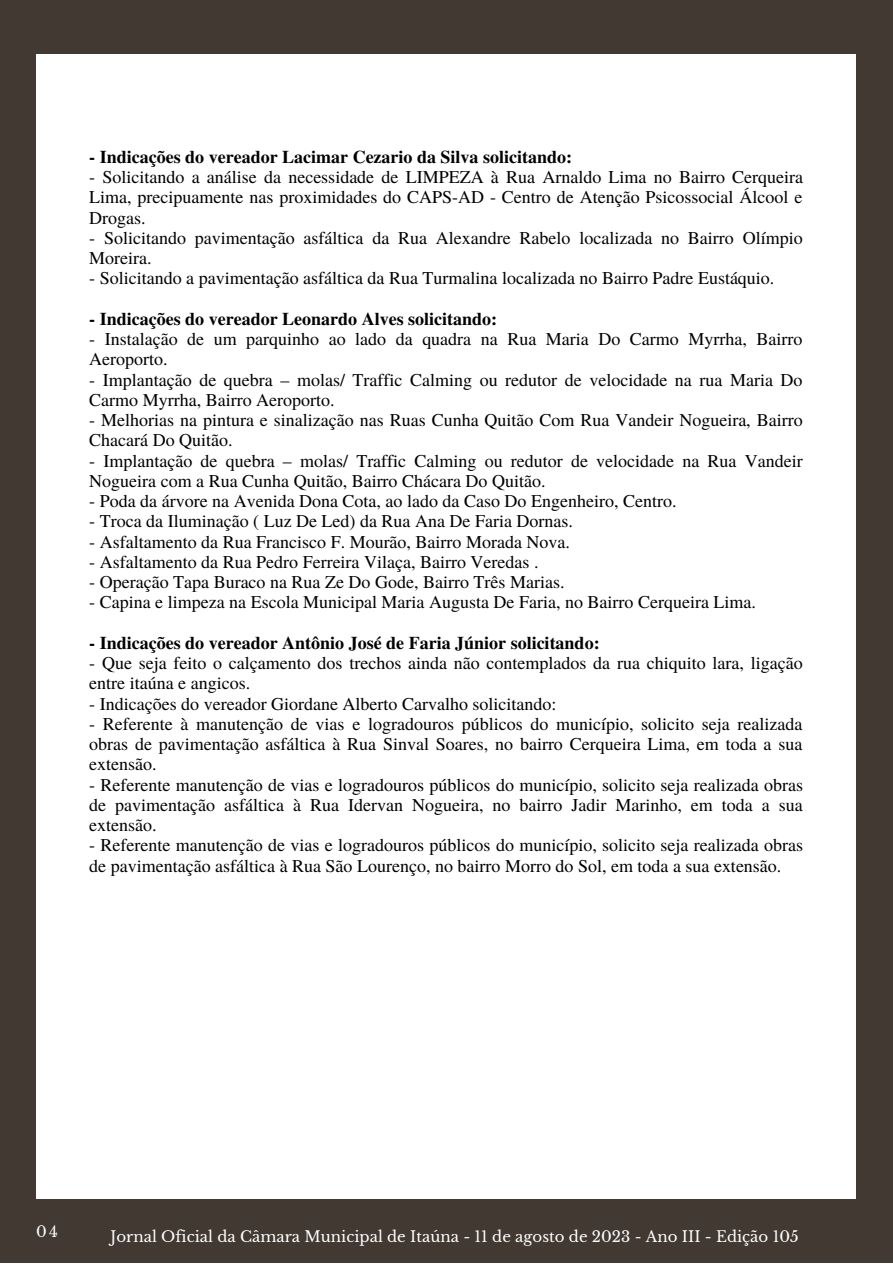
<style>
.page{position:relative;width:893px;height:1264px;background:#fff}
.page>*{position:absolute;margin:0;border:0;box-sizing:border-box;transform-origin:0 0}
.t1{font:18px/20.2px "Te X Gyre Termes";color:#000}
.t2{font:700 18px "Te X Gyre Termes";color:#000}
.t3{font:15px "Libre Baskerville";color:#fff}
.t4{font:15px "Libre Baskerville";color:#fdfdfd}
</style>
<div class="page">
<div style="left:0;top:0;width:892px;height:1262px;background:#413932"></div>
<div style="left:36px;top:54px;width:820px;height:1144px;background:#fff"></div>
<p class="t2" style="left:89px;top:143px;width:484px">- Indicações do vereador Lacimar Cezario da Silva solicitando:</p>
<p class="t1" style="left:89px;top:166px;width:715px;text-align:justify">- Solicitando a análise da necessidade de LIMPEZA à Rua Arnaldo Lima no Bairro Cerqueira Lima, precipuamente nas proximidades do CAPS-AD - Centro de Atenção Psicossocial Álcool e Drogas.</p>
<p class="t1" style="left:89px;top:227px;width:715px">- Solicitando pavimentação asfáltica da Rua Alexandre Rabelo localizada no Bairro Olímpio<br>Moreira.</p>
<p class="t1" style="left:89px;top:267px;width:686px">- Solicitando a pavimentação asfáltica da Rua Turmalina localizada no Bairro Padre Eustáquio.</p>
<p class="t2" style="left:89px;top:305px;width:409px">- Indicações do vereador Leonardo Alves solicitando:</p>
<p class="t1" style="left:89px;top:328px;width:714px">- Instalação de um parquinho ao lado da quadra na Rua Maria Do Carmo Myrrha, Bairro<br>Aeroporto.</p>
<p class="t1" style="left:89px;top:368px;width:714px">- Implantação de quebra – molas/ Traffic Calming ou redutor de velocidade na rua Maria Do<br>Carmo Myrrha, Bairro Aeroporto.</p>
<p class="t1" style="left:89px;top:409px;width:715px">- Melhorias na pintura e sinalização nas Ruas Cunha Quitão Com Rua Vandeir Nogueira, Bairro<br>Chacará Do Quitão.</p>
<p class="t1" style="left:89px;top:449px;width:714px">- Implantação de quebra – molas/ Traffic Calming ou redutor de velocidade na Rua Vandeir<br>Nogueira com a Rua Cunha Quitão, Bairro Chácara Do Quitão.</p>
<p class="t1" style="left:89px;top:490px;width:588px">- Poda da árvore na Avenida Dona Cota, ao lado da Caso Do Engenheiro, Centro.</p>
<p class="t1" style="left:89px;top:510px;width:485px">- Troca da Iluminação ( Luz De Led) da Rua Ana De Faria Dornas.</p>
<p class="t1" style="left:89px;top:530px;width:482px">- Asfaltamento da Rua Francisco F. Mourão, Bairro Morada Nova.</p>
<p class="t1" style="left:89px;top:550px;width:450px">- Asfaltamento da Rua Pedro Ferreira Vilaça, Bairro Veredas .</p>
<p class="t1" style="left:89px;top:571px;width:476px">- Operação Tapa Buraco na Rua Ze Do Gode, Bairro Três Marias.</p>
<p class="t1" style="left:89px;top:591px;width:668px">- Capina e limpeza na Escola Municipal Maria Augusta De Faria, no Bairro Cerqueira Lima.</p>
<p class="t2" style="left:89px;top:628px;width:512px">- Indicações do vereador Antônio José de Faria Júnior solicitando:</p>
<p class="t1" style="left:89px;top:652px;width:714px">- Que seja feito o calçamento dos trechos ainda não contemplados da rua chiquito lara, ligação entre itaúna e angicos.</p>
<p class="t1" style="left:89px;top:692px;width:468px">- Indicações do vereador Giordane Alberto Carvalho solicitando:</p>
<p class="t1" style="left:89px;top:712px;width:714px;text-align:justify">- Referente à manutenção de vias e logradouros públicos do município, solicito seja realizada obras de pavimentação asfáltica à Rua Sinval Soares, no bairro Cerqueira Lima, em toda a sua extensão.</p>
<p class="t1" style="left:89px;top:773px;width:715px;text-align:justify">- Referente manutenção de vias e logradouros públicos do município, solicito seja realizada obras de pavimentação asfáltica à Rua Idervan Nogueira, no bairro Jadir Marinho, em toda a sua extensão.</p>
<p class="t1" style="left:89px;top:834px;width:715px">- Referente manutenção de vias e logradouros públicos do município, solicito seja realizada obras de pavimentação asfáltica à Rua São Lourenço, no bairro Morro do Sol, em toda a sua extensão.</p>
<p class="t4" style="left:36px;top:1222px;width:23px">04</p>
<p class="t3" style="left:111px;top:1227px;width:689px">Jornal Oficial da Câmara Municipal de Itaúna - 11 de agosto de 2023 - Ano III - Edição 105</p>
</div>
